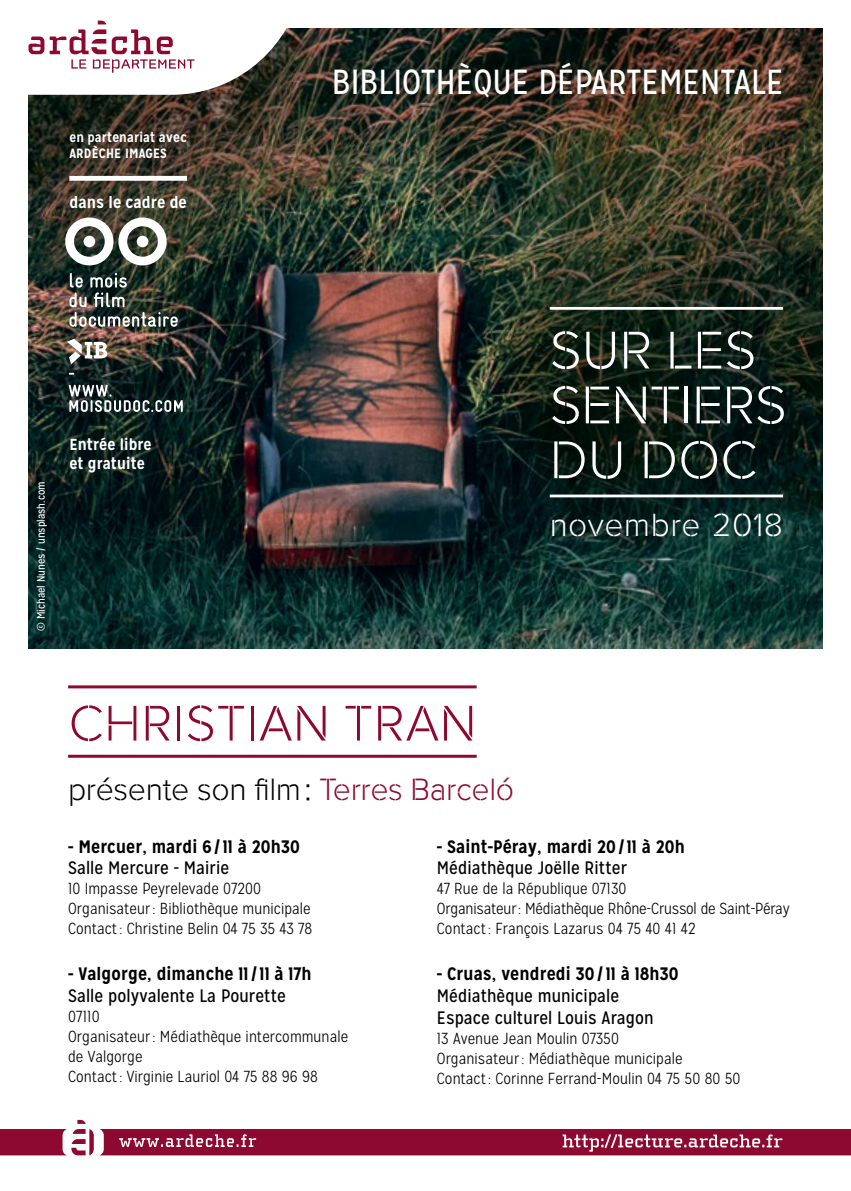
<style>
.page{position:relative;width:851px;height:1191px;background:#fff}
.page>*{position:absolute;margin:0;border:0;box-sizing:border-box;transform-origin:0 0}
.t1{font:55.2px/54.8px "Rafale RU";letter-spacing:-.005em;color:#fff}
.t2{font:52px "Rafale RU";letter-spacing:.015em;color:#8d0930}
.t3{font:34.8px "Mission Gothic";color:#fff}
.t4{font:33.4px "Rafale RU";letter-spacing:.015em;color:#fff}
.t5{font:32px "Rafale RU";letter-spacing:-.01em;color:#000}
.t6{font:18px/21.6px "Mission Gothic";letter-spacing:.005em;color:#000}
.t7{font:700 18px "Mission Gothic";letter-spacing:.005em;color:#000}
.t8{font:700 16.4px "Mission Gothic";color:#fff}
.t9{font:300 16px/20px "Mission Gothic";letter-spacing:.005em;color:#000}
.t10{font:700 16px/19.2px "Mission Gothic";letter-spacing:.005em;color:#fff}
.t11{font:700 13.4px "Mission Gothic";letter-spacing:.01em;color:#fff}
.t12{font:700 13.4px "Mission Gothic";letter-spacing:.01em;color:#fff}
.t13{font:11px "Mission Gothic";color:#fff}
.s1{color:#8d0930}
</style>
<div class="page">
<img style="left:28px;top:28px;width:794px;height:620px">
<hr style="left:68px;top:685px;width:408px;height:3px;background:#8d0930">
<hr style="left:68px;top:754px;width:408px;height:3px;background:#8d0930">
<svg style="left:28px;top:20px;width:271px;height:75px"></svg>
<svg style="left:0;top:1119px;width:850px;height:36px"></svg>
<hr style="left:549px;top:494px;width:233px;height:3px;background:#fff">
<hr style="left:549px;top:307px;width:233px;height:3px;background:#fff">
<div style="left:69px;top:176px;width:118px;height:5px;background:#fff"></div>
<svg style="left:67px;top:339px;width:40px;height:25px"></svg>
<svg style="left:65px;top:217px;width:102px;height:48px"></svg>
<div style="left:83px;top:236px;width:12px;height:11px;background:#fff;border-radius:50%"></div>
<div style="left:137px;top:236px;width:11px;height:11px;background:#fff;border-radius:50%"></div>
<img style="left:69px;top:273px;width:109px;height:54px">
<svg style="left:69px;top:385px;width:114px;height:27px;background:#4b5858"></svg>
<p class="t11" style="left:69px;top:129px;width:119px">en partenariat avec</p>
<p class="t12" style="left:69px;top:145px;width:99px">ARDÈCHE IMAGES</p>
<p class="t8" style="left:69px;top:192px;width:119px">dans le cadre de</p>
<h3 class="t3" style="left:332px;top:61px;width:453px">BIBLIOTHÈQUE DÉPARTEMENTALE</h3>
<p class="t13" style="left:34px;top:630px;width:151px;rotate:-90deg">© Michael Nunes / unsplash.com</p>
<p class="t10" style="left:69px;top:434px;width:84px">Entrée libre et gratuite</p>
<h1 class="t1" style="left:549px;top:324px;width:238px">SUR LES<br>SENTIERS<br>DU DOC</h1>
<h3 class="t4" style="left:549px;top:506px;width:235px">novembre 2018</h3>
<h2 class="t2" style="left:69px;top:694px;width:409px">CHRISTIAN TRAN</h2>
<h3 class="t5" style="left:68px;top:772px;width:447px">présente son film: <span class="s1">Terres Barceló</span></h3>
<p class="t7" style="left:68px;top:835px;width:233px">- Mercuer, mardi 6 /11 à 20h30</p>
<p class="t6" style="left:68px;top:857px;width:162px">Salle Mercure - Mairie</p>
<p class="t9" style="left:68px;top:879px;width:245px">10 Impasse Peyrelevade 07200<br>Organisateur: Bibliothèque municipale<br>Contact: Christine Belin 04 75 35 43 78</p>
<p class="t7" style="left:68px;top:962px;width:245px">- Valgorge, dimanche 11/11 à 17h</p>
<p class="t6" style="left:68px;top:985px;width:219px">Salle polyvalente La Pourette</p>
<p class="t9" style="left:68px;top:1006px;width:281px">07110<br>Organisateur: Médiathèque intercommunale de Valgorge<br>Contact: Virginie Lauriol 04 75 88 96 98</p>
<p class="t7" style="left:437px;top:835px;width:249px">- Saint-Péray, mardi 20/11 à 20h</p>
<p class="t6" style="left:437px;top:857px;width:192px">Médiathèque Joëlle Ritter</p>
<p class="t9" style="left:437px;top:879px;width:354px">47 Rue de la République 07130<br>Organisateur: Médiathèque Rhône-Crussol de Saint-Péray<br>Contact: François Lazarus 04 75 40 41 42</p>
<p class="t7" style="left:437px;top:962px;width:243px">- Cruas, vendredi 30/11 à 18h30</p>
<p class="t6" style="left:437px;top:985px;width:218px">Médiathèque municipale<br>Espace culturel Louis Aragon</p>
<p class="t9" style="left:437px;top:1028px;width:305px">13 Avenue Jean Moulin 07350<br>Organisateur: Médiathèque municipale<br>Contact: Corinne Ferrand-Moulin 04 75 50 80 50</p>
</div>
